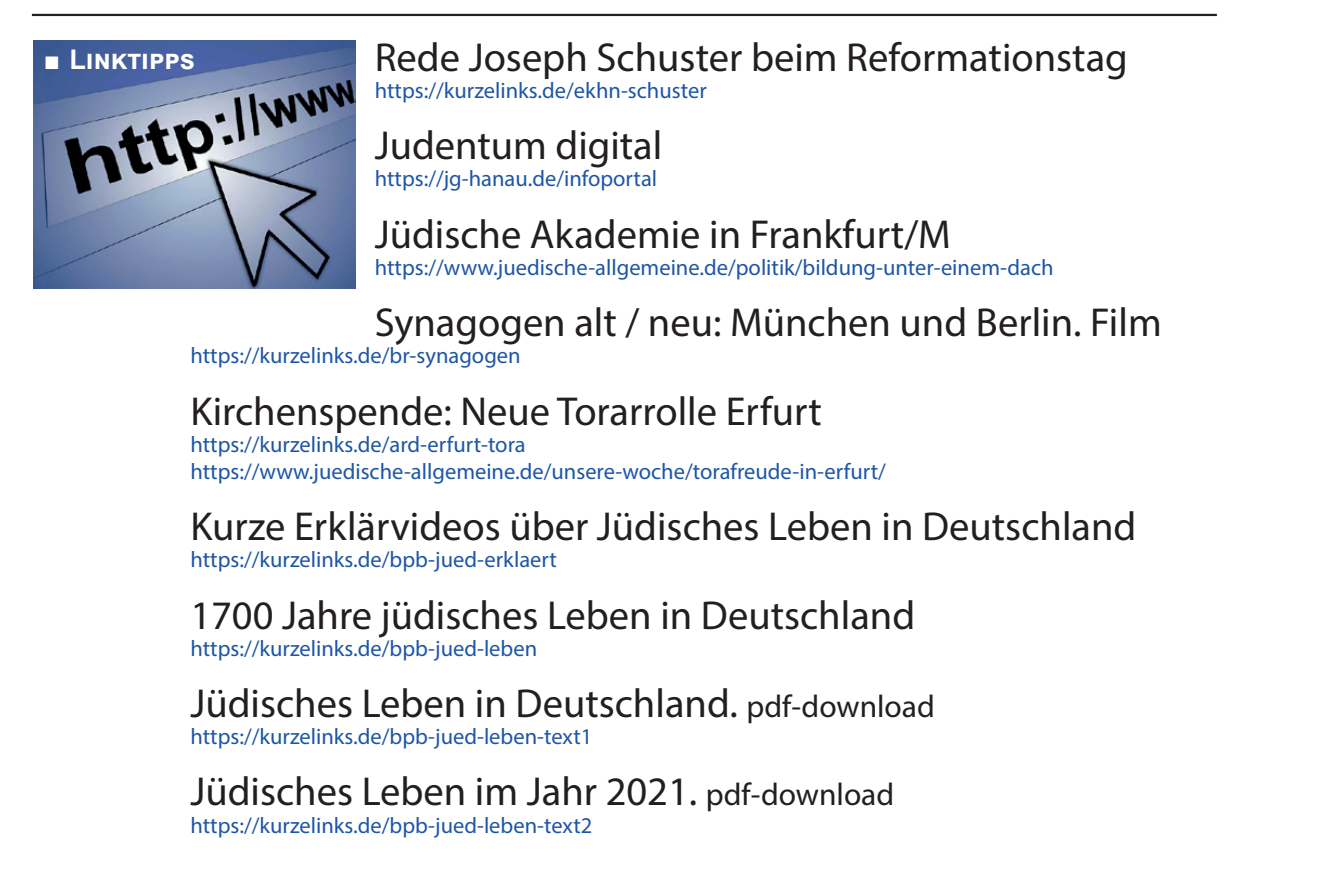
<style>
.page{position:relative;width:1339px;height:896px;background:#fff}
.page>*{position:absolute;margin:0;border:0;box-sizing:border-box;transform-origin:0 0}
.t1{font:40.5px "Myriad Pro";color:#231f20}
.t2{font:700 27px "Arial";color:#fff}
.t3{font:22.5px/27px "Myriad Pro";color:#1e56a6}
.s1{font-size:31.5px}
</style>
<div class="page">
<img style="left:34px;top:40px;width:321px;height:248px">
<hr style="left:32px;top:14px;width:1184px;height:2px;background:#231f20">
<p class="t2" style="left:44px;top:40px;width:152px">■ Linktipps</p>
<h1 class="t1" style="left:374px;top:32px;width:754px">Rede Joseph Schuster beim Reformationstag</h1>
<p class="t3" style="left:374px;top:76px;width:333px">https://kurzelinks.de/ekhn-schuster</p>
<h1 class="t1" style="left:374px;top:121px;width:289px">Judentum digital</h1>
<p class="t3" style="left:374px;top:165px;width:284px">https://jg-hanau.de/infoportal</p>
<h1 class="t1" style="left:374px;top:209px;width:577px">Jüdische Akademie in Frankfurt/M</h1>
<p class="t3" style="left:374px;top:253px;width:680px">https://www.juedische-allgemeine.de/politik/bildung-unter-einem-dach</p>
<h1 class="t1" style="left:374px;top:297px;width:788px">Synagogen alt / neu: München und Berlin. Film</h1>
<p class="t3" style="left:190px;top:341px;width:332px">https://kurzelinks.de/br-synagogen</p>
<h1 class="t1" style="left:190px;top:386px;width:633px">Kirchenspende: Neue Torarrolle Erfurt</h1>
<p class="t3" style="left:190px;top:430px;width:697px">https://kurzelinks.de/ard-erfurt-tora https://www.juedische-allgemeine.de/unsere-woche/torafreude-in-erfurt/</p>
<h1 class="t1" style="left:190px;top:501px;width:947px">Kurze Erklärvideos über Jüdisches Leben in Deutschland</h1>
<p class="t3" style="left:190px;top:545px;width:368px">https://kurzelinks.de/bpb-jued-erklaert</p>
<h1 class="t1" style="left:190px;top:589px;width:726px">1700 Jahre jüdisches Leben in Deutschland</h1>
<p class="t3" style="left:190px;top:634px;width:348px">https://kurzelinks.de/bpb-jued-leben</p>
<h1 class="t1" style="left:190px;top:678px;width:746px">Jüdisches Leben in Deutschland. <span class="s1">pdf-download</span></h1>
<p class="t3" style="left:190px;top:722px;width:403px">https://kurzelinks.de/bpb-jued-leben-text1</p>
<h1 class="t1" style="left:190px;top:766px;width:705px">Jüdisches Leben im Jahr 2021. <span class="s1">pdf-download</span></h1>
<p class="t3" style="left:190px;top:810px;width:403px">https://kurzelinks.de/bpb-jued-leben-text2</p>
</div>
